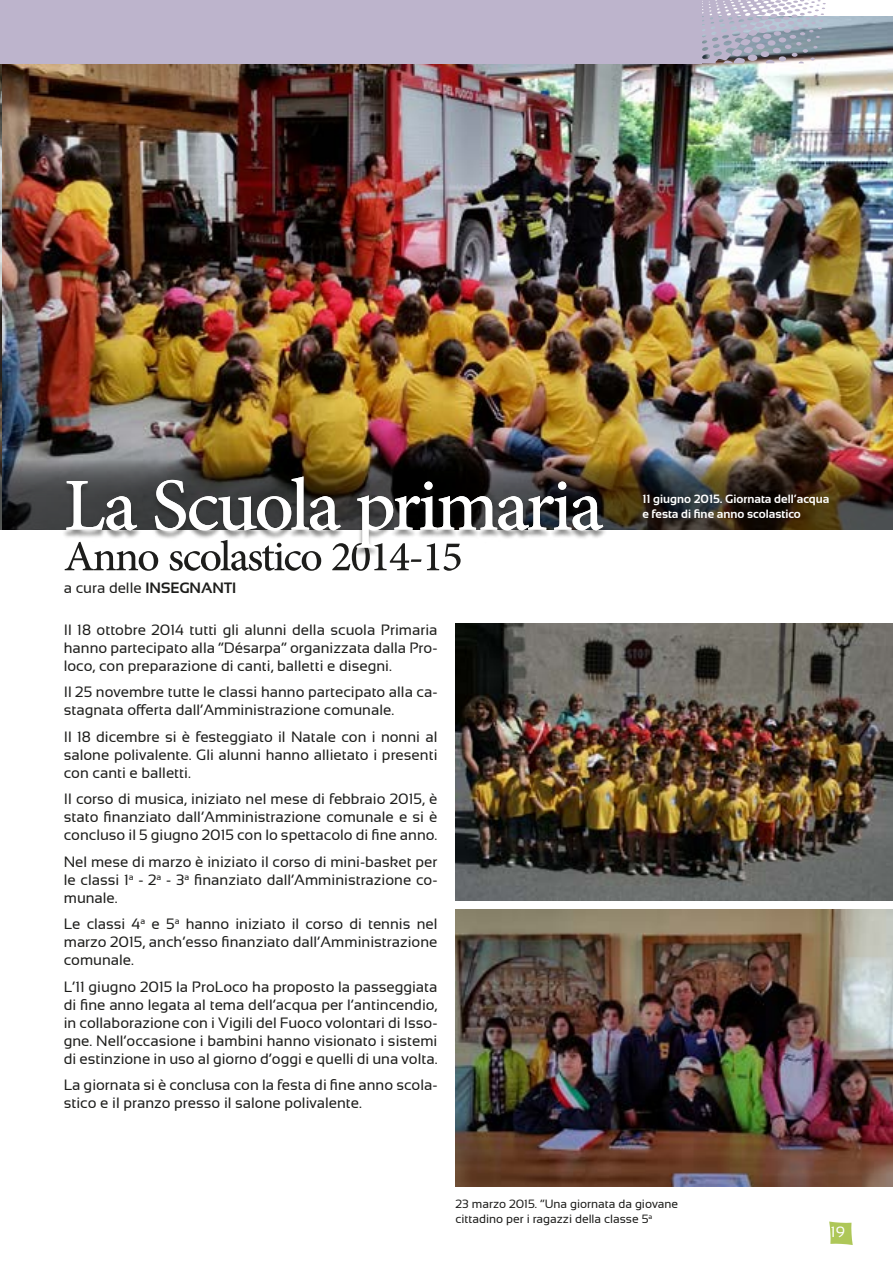
<style>
.page{position:relative;width:893px;height:1263px;background:#fff}
.page>*{position:absolute;margin:0;border:0;box-sizing:border-box;transform-origin:0 0}
.t1{font:105px "Adobe Arabic";letter-spacing:-.03em;color:#fff}
.t2{font:60px "Adobe Arabic";letter-spacing:-.03em;color:#1d1d1b}
.Normale_wrd_17{font:15px/18px "Sansation";color:#1d1d1b;text-align:justify}
.t3{font:15px "Sansation";color:#fff}
.Normale_wrd_1{font:12px/15px "Sansation";color:#1d1d1b}
.Normale_wrd_1-2{font:700 12px "Sansation";color:#fff}
.s1{font-weight:700}
</style>
<div class="page">
<img style="left:1px;top:16px;width:892px;height:443px">
<img style="left:0;top:64px;width:1px;height:395px">
<img style="left:0;top:459px;width:893px;height:70px">
<img style="left:455px;top:910px;width:438px;height:276px">
<img style="left:455px;top:624px;width:438px;height:276px">
<div style="left:0;top:0;width:702px;height:64px;background:#bdb4cc"></div>
<svg style="left:702px;top:0;width:126px;height:63px;background:#afb1c0"></svg>
<div style="left:62px;top:477px;width:545px;height:78px;background:#1d1d1b;opacity:.5"></div>
<svg style="left:829px;top:1221px;width:24px;height:24px"></svg>
<p class="t1" style="left:64px;top:432px;width:541px">La Scuola primaria</p>
<p class="t2" style="left:64px;top:514px;width:400px">Anno scolastico 2014-15</p>
<p class="Normale_wrd_17" style="left:64px;top:579px;width:174px">a cura delle <span class="s1">INSEGNANTI</span></p>
<p class="Normale_wrd_17" style="left:64px;top:620px;width:375px">Il 18 ottobre 2014 tutti gli alunni della scuola Primaria hanno partecipato alla “Désarpa” organizzata dalla Pro&shy;loco, con preparazione di canti, balletti e disegni.</p>
<p class="Normale_wrd_17" style="left:64px;top:683px;width:375px">Il 25 novembre tutte le classi hanno partecipato alla ca&shy;stagnata offerta dall’Amministrazione comunale.</p>
<p class="Normale_wrd_17" style="left:64px;top:727px;width:375px">Il 18 dicembre si è festeggiato il Natale con i nonni al salone polivalente. Gli alunni hanno allietato i presenti con canti e balletti.</p>
<p class="Normale_wrd_17" style="left:64px;top:790px;width:375px">Il corso di musica, iniziato nel mese di febbraio 2015, è stato finanziato dall’Amministrazione comunale e si è concluso il 5 giugno 2015 con lo spettacolo di fine anno.</p>
<p class="Normale_wrd_17" style="left:64px;top:852px;width:375px">Nel mese di marzo è iniziato il corso di mini-basket per le classi 1<sup>a</sup> - 2<sup>a</sup> - 3<sup>a</sup> finanziato dall’Amministrazione co&shy;munale.</p>
<p class="Normale_wrd_17" style="left:64px;top:915px;width:375px">Le classi 4<sup>a</sup> e 5<sup>a</sup> hanno iniziato il corso di tennis nel marzo 2015, anch’esso finanziato dall’Amministrazione comunale.</p>
<p class="Normale_wrd_17" style="left:64px;top:977px;width:375px">L’11 giugno 2015 la ProLoco ha proposto la passeggiata di fine anno legata al tema dell’acqua per l’antincendio, in collaborazione con i Vigili del Fuoco volontari di Isso&shy;gne. Nell’occasione i bambini hanno visionato i sistemi di estinzione in uso al giorno d’oggi e quelli di una volta.</p>
<p class="Normale_wrd_17" style="left:64px;top:1076px;width:375px">La giornata si è conclusa con la festa di fine anno scola&shy;stico e il pranzo presso il salone polivalente.</p>
<p class="Normale_wrd_1-2" style="left:642px;top:492px;width:189px">11 giugno 2015. Giornata dell’acqua</p>
<p class="Normale_wrd_1-2" style="left:642px;top:507px;width:160px">e festa di fine anno scolastico</p>
<p class="Normale_wrd_1" style="left:455px;top:1196px;width:224px">23 marzo 2015. “Una giornata da giovane cittadino per i ragazzi della classe 5<sup>a</sup></p>
<p class="t3" style="left:831px;top:1224px;width:15px">19</p>
</div>
